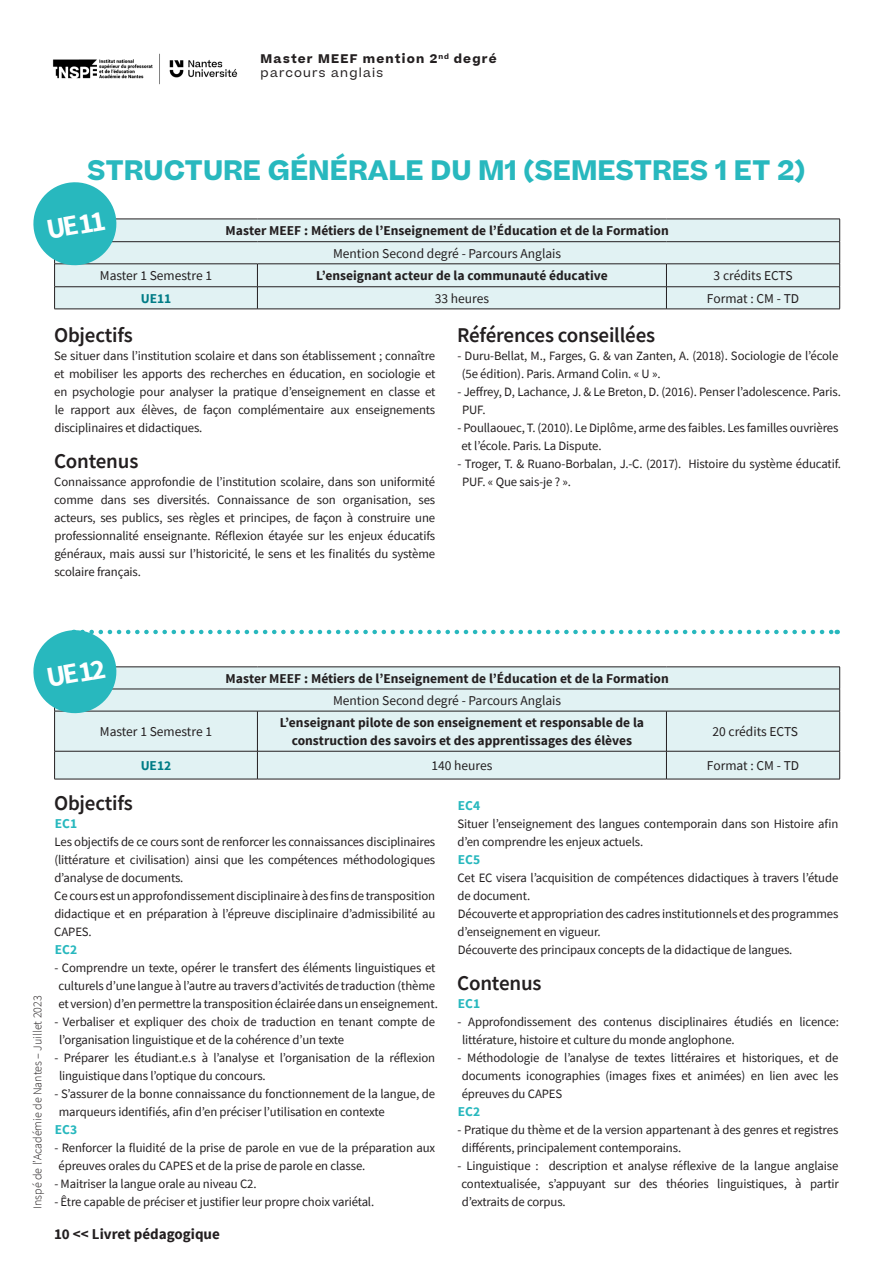
<style>
.page{position:relative;width:893px;height:1263px;background:#fff}
.page>*{position:absolute;margin:0;border:0;box-sizing:border-box;transform-origin:0 0}
.t1{font:700 28.5px "Source Sans Pro";color:#fff}
.t2{font:700 27px "Beatrice";color:#28b8be}
.t3{font:600 21px "Source Sans Pro";letter-spacing:-.01em;color:#231f20}
.t4{font:700 15px "Source Sans Pro";color:#231f20}
.t5{font:700 13.5px/18px "Source Sans Pro";color:#231f20;text-align:center}
.t6{font:13.5px "Source Sans Pro";color:#231f20}
.t7{font:700 13.5px "Source Sans Pro";color:#28b8be}
.t8{font:700 13.5px "Source Sans Pro";letter-spacing:-.005em;color:#007c86}
.t9{font:12.75px/18px "Source Sans Pro";letter-spacing:-.01em;color:#231f20}
.t10{font:300 12px "Source Sans Pro";color:#231f20}
.t11{font:700 12px "Beatrice";letter-spacing:.1em;color:#231f20}
.t12{font:12px "Beatrice";letter-spacing:.1em;color:#231f20}
</style>
<div class="page">
<div style="left:120px;top:220px;width:719px;height:89px;background:#e1f2f3"></div>
<hr style="left:54px;top:219px;width:203px;height:1px;background:#231f20">
<hr style="left:257px;top:219px;width:409px;height:1px;background:#231f20">
<hr style="left:666px;top:219px;width:174px;height:1px;background:#231f20">
<hr style="left:54px;top:241px;width:203px;height:1px;background:#231f20">
<hr style="left:257px;top:241px;width:409px;height:1px;background:#231f20">
<hr style="left:666px;top:241px;width:174px;height:1px;background:#231f20">
<hr style="left:54px;top:264px;width:203px;height:1px;background:#231f20">
<hr style="left:257px;top:264px;width:409px;height:1px;background:#231f20">
<hr style="left:666px;top:264px;width:174px;height:1px;background:#231f20">
<hr style="left:54px;top:286px;width:203px;height:1px;background:#231f20">
<hr style="left:257px;top:286px;width:409px;height:1px;background:#231f20">
<svg style="left:257px;top:265px;width:1px;height:44px"></svg>
<hr style="left:666px;top:286px;width:174px;height:1px;background:#231f20">
<svg style="left:666px;top:265px;width:1px;height:44px"></svg>
<svg style="left:839px;top:219px;width:1px;height:90px"></svg>
<hr style="left:54px;top:309px;width:203px;height:1px;background:#231f20">
<hr style="left:257px;top:309px;width:409px;height:1px;background:#231f20">
<hr style="left:666px;top:309px;width:174px;height:1px;background:#231f20">
<svg style="left:33px;top:182px;width:87px;height:127px"></svg>
<img style="left:52px;top:53px;width:186px;height:32px">
<div style="left:55px;top:716px;width:784px;height:63px;background:#e1f2f3"></div>
<hr style="left:54px;top:711px;width:1px;height:40px;background:#231f20">
<hr style="left:257px;top:711px;width:1px;height:40px;background:#231f20">
<hr style="left:666px;top:711px;width:1px;height:40px;background:#231f20">
<hr style="left:839px;top:711px;width:1px;height:40px;background:#231f20">
<hr style="left:54px;top:751px;width:203px;height:1px;background:#231f20">
<svg style="left:54px;top:751px;width:1px;height:28px"></svg>
<hr style="left:257px;top:751px;width:409px;height:1px;background:#231f20">
<svg style="left:257px;top:751px;width:1px;height:28px"></svg>
<hr style="left:666px;top:751px;width:174px;height:1px;background:#231f20">
<svg style="left:666px;top:751px;width:1px;height:28px"></svg>
<svg style="left:839px;top:751px;width:1px;height:28px"></svg>
<hr style="left:54px;top:779px;width:203px;height:1px;background:#231f20">
<hr style="left:257px;top:779px;width:409px;height:1px;background:#231f20">
<hr style="left:666px;top:779px;width:174px;height:1px;background:#231f20">
<svg style="left:33px;top:629px;width:807px;height:87px"></svg>
<p class="t11" style="left:261px;top:50px;width:237px">Master MEEF mention 2<sup>nd</sup> degré</p>
<p class="t12" style="left:261px;top:65px;width:124px">parcours anglais</p>
<p class="t2" style="left:88px;top:152px;width:719px">STRUCTURE GÉNÉRALE DU M1 (SEMESTRES 1 ET 2)</p>
<p class="t1" style="left:44px;top:212px;width:61px;rotate:-10deg">UE 11</p>
<p class="t5" style="left:226px;top:222px;width:445px">Master MEEF : Métiers de l’Enseignement de l’Éducation et de la Formation</p>
<p class="t6" style="left:333px;top:245px;width:230px">Mention Second degré - Parcours Anglais</p>
<p class="t6" style="left:100px;top:267px;width:114px">Master 1 Semestre 1</p>
<p class="t5" style="left:316px;top:267px;width:293px">L’enseignant acteur de la communauté éducative</p>
<p class="t6" style="left:714px;top:267px;width:80px">3 crédits ECTS</p>
<p class="t8" style="left:141px;top:290px;width:32px">UE11</p>
<p class="t6" style="left:435px;top:290px;width:56px">33 heures</p>
<p class="t6" style="left:707px;top:290px;width:94px">Format : CM - TD</p>
<p class="t3" style="left:54px;top:321px;width:80px">Objectifs</p>
<p class="t9" style="left:54px;top:347px;width:383px;text-align:justify">Se situer dans l’institution scolaire et dans son établissement ; connaître et mobiliser les apports des recherches en éducation, en sociologie et en psychologie pour analyser la pratique d’enseignement en classe et le rapport aux élèves, de façon complémentaire aux enseignements disciplinaires et didactiques.</p>
<p class="t3" style="left:54px;top:447px;width:86px">Contenus</p>
<p class="t9" style="left:54px;top:473px;width:383px;text-align:justify">Connaissance approfondie de l’institution scolaire, dans son uniformité comme dans ses diversités. Connaissance de son organisation, ses acteurs, ses publics, ses règles et principes, de façon à construire une professionnalité enseignante. Réflexion étayée sur les enjeux éducatifs généraux, mais aussi sur l’historicité, le sens et les finalités du système scolaire français.</p>
<p class="t3" style="left:457px;top:321px;width:200px">Références conseillées</p>
<p class="t9" style="left:462px;top:347px;width:378px;text-indent:-4px">- Duru-Bellat, M., Farges, G. &amp; van Zanten, A. (2018). Sociologie de l’école (5e édition). Paris. Armand Colin. « U ».</p>
<p class="t9" style="left:462px;top:383px;width:380px;text-indent:-5px">- Jeffrey, D, Lachance, J. &amp; Le Breton, D. (2016). Penser l’adolescence. Paris.<br>PUF.</p>
<p class="t9" style="left:462px;top:419px;width:378px;text-indent:-4px">- Poullaouec, T. (2010). Le Diplôme, arme des faibles. Les familles ouvrières et l’école. Paris. La Dispute.</p>
<p class="t9" style="left:462px;top:455px;width:380px;text-indent:-5px">- Troger, T. &amp; Ruano-Borbalan, J.-C. (2017). Histoire du système éducatif.<br>PUF. « Que sais-je ? ».</p>
<p class="t1" style="left:44px;top:660px;width:61px;rotate:-10deg">UE 12</p>
<p class="t5" style="left:226px;top:670px;width:445px">Master MEEF : Métiers de l’Enseignement de l’Éducation et de la Formation</p>
<p class="t6" style="left:333px;top:692px;width:230px">Mention Second degré - Parcours Anglais</p>
<p class="t10" style="left:30px;top:1209px;width:215px;rotate:-90deg">Inspé de l’Académie de Nantes – Juillet 2023</p>
<p class="t6" style="left:100px;top:723px;width:114px">Master 1 Semestre 1</p>
<p class="t5" style="left:280px;top:714px;width:366px">L’enseignant pilote de son enseignement et responsable de la construction des savoirs et des apprentissages des élèves</p>
<p class="t6" style="left:712px;top:723px;width:87px">20 crédits ECTS</p>
<p class="t8" style="left:141px;top:757px;width:32px">UE12</p>
<p class="t6" style="left:431px;top:757px;width:63px">140 heures</p>
<p class="t6" style="left:707px;top:757px;width:94px">Format : CM - TD</p>
<p class="t3" style="left:54px;top:789px;width:80px">Objectifs</p>
<p class="t7" style="left:55px;top:815px;width:24px">EC1</p>
<p class="t9" style="left:54px;top:833px;width:382px;text-align:justify">Les objectifs de ce cours sont de renforcer les connaissances disciplinaires (littérature et civilisation) ainsi que les compétences méthodologiques d’analyse de documents.</p>
<p class="t9" style="left:54px;top:887px;width:382px;text-align:justify">Ce cours est un approfondissement disciplinaire à des fins de transposition didactique et en préparation à l’épreuve disciplinaire d’admissibilité au CAPES.</p>
<p class="t7" style="left:55px;top:941px;width:24px">EC2</p>
<p class="t9" style="left:54px;top:959px;width:385px;text-align:center">- Comprendre un texte, opérer le transfert des éléments linguistiques et culturels d’une langue à l’autre au travers d’activités de traduction (thème et version) d’en permettre la transposition éclairée dans un enseignement.</p>
<p class="t9" style="left:59px;top:1013px;width:378px;text-indent:-5px">- Verbaliser et expliquer des choix de traduction en tenant compte de l’organisation linguistique et de la cohérence d’un texte</p>
<p class="t9" style="left:59px;top:1049px;width:378px;text-indent:-5px">- Préparer les étudiant.e.s à l’analyse et l’organisation de la réflexion linguistique dans l’optique du concours.</p>
<p class="t9" style="left:59px;top:1085px;width:378px;text-indent:-4px">- S’assurer de la bonne connaissance du fonctionnement de la langue, de marqueurs identifiés, afin d’en préciser l’utilisation en contexte</p>
<p class="t7" style="left:55px;top:1121px;width:24px">EC3</p>
<p class="t9" style="left:59px;top:1139px;width:378px;text-indent:-4px">- Renforcer la fluidité de la prise de parole en vue de la préparation aux épreuves orales du CAPES et de la prise de parole en classe.</p>
<p class="t9" style="left:54px;top:1175px;width:204px">- Maitriser la langue orale au niveau C2.</p>
<p class="t9" style="left:54px;top:1193px;width:321px">- Être capable de préciser et justifier leur propre choix variétal.</p>
<p class="t4" style="left:54px;top:1224px;width:167px">10 &lt;&lt; Livret pédagogique</p>
<p class="t7" style="left:458px;top:797px;width:24px">EC4</p>
<p class="t9" style="left:457px;top:815px;width:382px">Situer l’enseignement des langues contemporain dans son Histoire afin d’en comprendre les enjeux actuels.</p>
<p class="t7" style="left:458px;top:851px;width:24px">EC5</p>
<p class="t9" style="left:457px;top:869px;width:382px">Cet EC visera l’acquisition de compétences didactiques à travers l’étude de document.</p>
<p class="t9" style="left:457px;top:905px;width:382px">Découverte et appropriation des cadres institutionnels et des programmes d’enseignement en vigueur.</p>
<p class="t9" style="left:458px;top:941px;width:336px">Découverte des principaux concepts de la didactique de langues.</p>
<p class="t3" style="left:457px;top:969px;width:86px">Contenus</p>
<p class="t7" style="left:458px;top:995px;width:24px">EC1</p>
<p class="t9" style="left:462px;top:1013px;width:378px;text-indent:-5px">- Approfondissement des contenus disciplinaires étudiés en licence: littérature, histoire et culture du monde anglophone.</p>
<p class="t9" style="left:462px;top:1049px;width:378px;text-align:justify;text-indent:-4px">- Méthodologie de l’analyse de textes littéraires et historiques, et de documents iconographies (images fixes et animées) en lien avec les épreuves du CAPES</p>
<p class="t7" style="left:458px;top:1103px;width:24px">EC2</p>
<p class="t9" style="left:462px;top:1121px;width:378px;text-indent:-4px">- Pratique du thème et de la version appartenant à des genres et registres différents, principalement contemporains.</p>
<p class="t9" style="left:462px;top:1157px;width:379px;text-align:justify;text-indent:-4px">- Linguistique : description et analyse réflexive de la langue anglaise contextualisée, s’appuyant sur des théories linguistiques, à partir d’extraits de corpus.</p>
</div>
